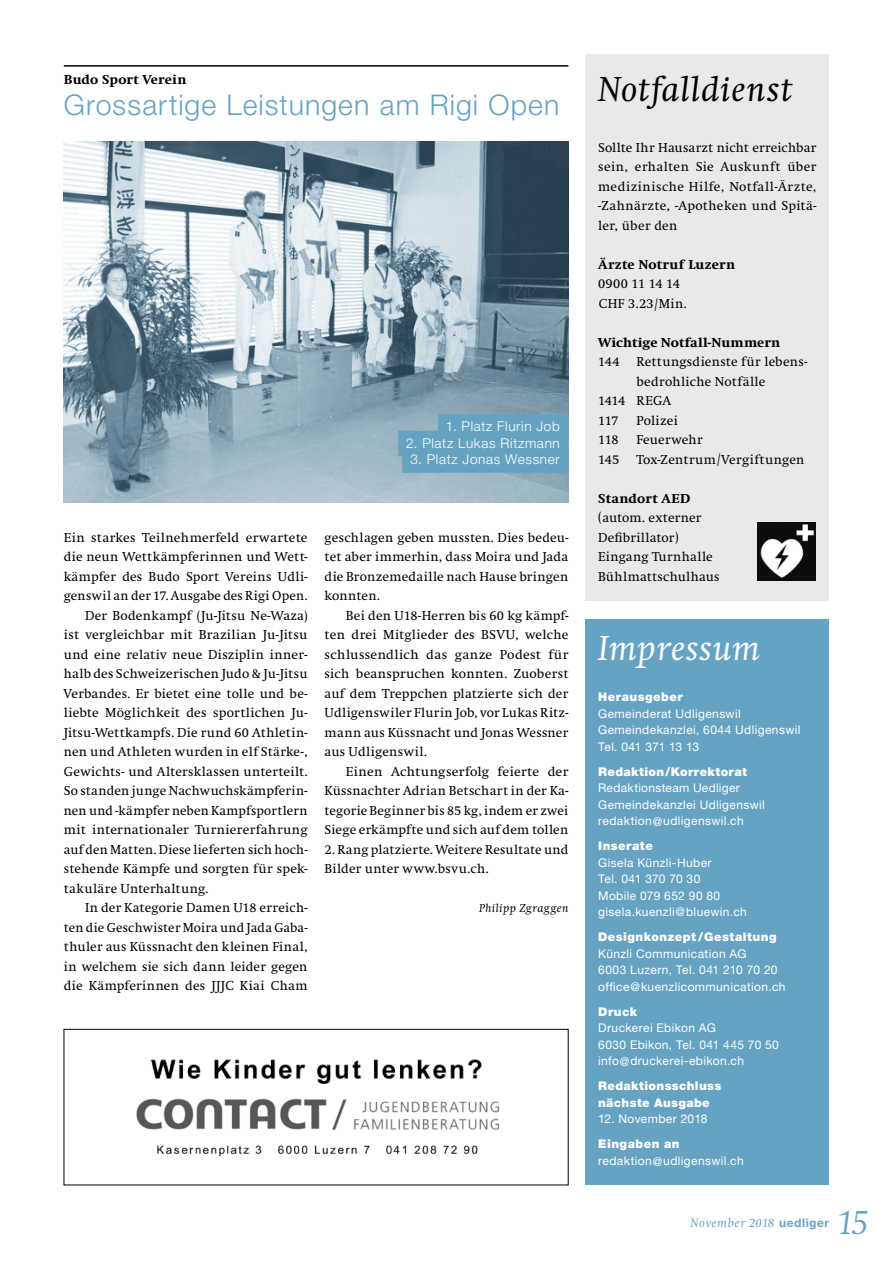
<style>
.page{position:relative;width:893px;height:1263px;background:#fff}
.page>*{position:absolute;margin:0;border:0;box-sizing:border-box;transform-origin:0 0}
.t1{font:italic 36px "Swift";letter-spacing:.025em;color:#000}
.t2{font:italic 36px "Swift";letter-spacing:.02em;color:#fff}
.t3{font:italic 300 36px "Swift";color:#66a3c3}
.t4{font:300 28.5px "Helvetica Neue";letter-spacing:.04em;color:#66a3c3}
.t5{font:13.5px/19.5px "Swift";letter-spacing:.02em;color:#000;text-align:justify}
.t6{font:800 13.5px "Swift";letter-spacing:.02em;color:#000}
.t7{font:300 13.5px "Helvetica Neue";letter-spacing:.05em;color:#fff}
.t8{font:13.5px "Swift";color:#000}
.t9{font:italic 12.75px "Swift";letter-spacing:.05em;color:#66a3c3}
.t10{font:12px/16.5px "Helvetica Neue";letter-spacing:.03em;color:#fff}
.t11{font:900 12px/16.5px "Helvetica Neue";letter-spacing:.035em;color:#fff}
.t12{font:italic 12px "Swift";letter-spacing:.03em;color:#000}
.s1{font-family:"Helvetica Neue";font-weight:700;font-style:normal;font-size:12px}
</style>
<div class="page">
<div style="left:585px;top:54px;width:244px;height:546px;background:#e9e9e8"></div>
<img style="left:758px;top:523px;width:57px;height:57px">
<div style="left:585px;top:620px;width:244px;height:565px;background:#66a3c3"></div>
<hr style="left:64px;top:65px;width:504px;height:2px;background:#000">
<img style="left:64px;top:142px;width:504px;height:360px">
<div style="left:438px;top:414px;width:130px;height:26px;background:#66a3c3"></div>
<div style="left:398px;top:431px;width:170px;height:25px;background:#66a3c3"></div>
<div style="left:402px;top:447px;width:166px;height:26px;background:#66a3c3"></div>
<img style="left:136px;top:1059px;width:364px;height:98px">
<div style="left:64px;top:1029px;width:504px;height:156px;border:1px solid #000"></div>
<p class="t6" style="left:64px;top:72px;width:124px">Budo Sport Verein</p>
<h2 class="t4" style="left:64px;top:88px;width:497px">Grossartige Leistungen am Rigi Open</h2>
<p class="t7" style="left:446px;top:418px;width:115px">1. Platz Flurin Job</p>
<p class="t7" style="left:406px;top:435px;width:155px">2. Platz Lukas Ritzmann</p>
<p class="t7" style="left:410px;top:451px;width:151px">3. Platz Jonas Wessner</p>
<p class="t5" style="left:64px;top:528px;width:245px">Ein starkes Teilnehmerfeld erwartete</p>
<p class="t5" style="left:64px;top:547px;width:245px">die neun Wettkämpferinnen und Wett-</p>
<p class="t5" style="left:64px;top:567px;width:245px">kämpfer des Budo Sport Vereins Udli-</p>
<p class="t5" style="left:64px;top:586px;width:245px">genswil an der 17. Ausgabe des Rigi Open.</p>
<p class="t5" style="left:85px;top:606px;width:224px">Der Bodenkampf (Ju-Jitsu Ne-Waza)</p>
<p class="t5" style="left:64px;top:625px;width:245px">ist vergleichbar mit Brazilian Ju-Jitsu</p>
<p class="t5" style="left:64px;top:645px;width:245px">und eine relativ neue Disziplin inner-</p>
<p class="t5" style="left:64px;top:664px;width:245px">halb des Schweizerischen Judo &amp; Ju-Jitsu</p>
<p class="t5" style="left:64px;top:684px;width:245px">Verbandes. Er bietet eine tolle und be-</p>
<p class="t5" style="left:64px;top:703px;width:245px">liebte Möglichkeit des sportlichen Ju-</p>
<p class="t5" style="left:64px;top:723px;width:245px">Jitsu-Wettkampfs. Die rund 60 Athletin-</p>
<p class="t5" style="left:64px;top:742px;width:245px">nen und Athleten wurden in elf Stärke-,</p>
<p class="t5" style="left:64px;top:762px;width:245px">Gewichts- und Altersklassen unterteilt.</p>
<p class="t5" style="left:64px;top:781px;width:245px">So standen junge Nachwuchskämpferin-</p>
<p class="t5" style="left:64px;top:801px;width:245px">nen und -kämpfer neben Kampfsportlern</p>
<p class="t5" style="left:64px;top:820px;width:245px">mit internationaler Turniererfahrung</p>
<p class="t5" style="left:64px;top:840px;width:245px">auf den Matten. Diese lieferten sich hoch-</p>
<p class="t5" style="left:64px;top:859px;width:245px">stehende Kämpfe und sorgten für spek-</p>
<p class="t5" style="left:64px;top:879px;width:146px">takuläre Unterhaltung.</p>
<p class="t5" style="left:85px;top:898px;width:224px">In der Kategorie Damen U18 erreich-</p>
<p class="t5" style="left:64px;top:918px;width:245px">ten die Geschwister Moira und Jada Gaba-</p>
<p class="t5" style="left:64px;top:937px;width:245px">thuler aus Küssnacht den kleinen Final,</p>
<p class="t5" style="left:64px;top:957px;width:245px">in welchem sie sich dann leider gegen</p>
<p class="t5" style="left:64px;top:976px;width:245px">die Kämpferinnen des JJJC Kiai Cham</p>
<p class="t5" style="left:325px;top:528px;width:245px">geschlagen geben mussten. Dies bedeu&shy;tet aber immerhin, dass Moira und Jada die Bronzemedaille nach Hause bringen konnten.</p>
<p class="t5" style="left:325px;top:606px;width:245px;text-indent:21px">Bei den U18-Herren bis 60 kg kämpf&shy;ten drei Mitglieder des BSVU, welche schlussendlich das ganze Podest für sich beanspruchen konnten. Zuoberst auf dem Treppchen platzierte sich der Udligenswiler Flurin Job, vor Lukas Ritz&shy;mann aus Küssnacht und Jonas Wessner aus Udligenswil.</p>
<p class="t5" style="left:325px;top:762px;width:245px;text-indent:21px">Einen Achtungserfolg feierte der Küssnachter Adrian Betschart in der Ka&shy;tegorie Beginner bis 85 kg, indem er zwei Siege erkämpfte und sich auf dem tollen</p>
<p class="t5" style="left:325px;top:840px;width:245px">2. Rang platzierte. Weitere Resultate und<br>Bilder unter www.bsvu.ch.</p>
<p class="t12" style="left:479px;top:902px;width:91px">Philipp Zgraggen</p>
<h1 class="t1" style="left:598px;top:69px;width:195px">Notfalldienst</h1>
<p class="t5" style="left:598px;top:138px;width:220px">Sollte Ihr Hausarzt nicht erreichbar sein, erhalten Sie Auskunft über medizinische Hilfe, Notfall-Ärzte, -Zahnärzte, -Apotheken und Spitä&shy;ler, über den</p>
<p class="t6" style="left:598px;top:257px;width:138px">Ärzte Notruf Luzern</p>
<p class="t5" style="left:598px;top:274px;width:90px">0900 11 14 14<br>CHF 3.23/Min.</p>
<p class="t6" style="left:598px;top:335px;width:184px">Wichtige Notfall-Nummern</p>
<p class="t5" style="left:598px;top:352px;width:211px">144 Rettungsdienste für lebens-</p>
<p class="t5" style="left:636px;top:372px;width:130px">bedrohliche Notfälle</p>
<p class="t8" style="left:598px;top:393px;width:75px">1414 REGA</p>
<p class="t5" style="left:598px;top:411px;width:22px">117</p>
<p class="t5" style="left:636px;top:411px;width:43px">Polizei</p>
<p class="t5" style="left:598px;top:430px;width:22px">118</p>
<p class="t5" style="left:636px;top:430px;width:68px">Feuerwehr</p>
<p class="t5" style="left:598px;top:450px;width:23px">145</p>
<p class="t5" style="left:636px;top:450px;width:170px">Tox-Zentrum/Vergiftungen</p>
<p class="t6" style="left:598px;top:491px;width:94px">Standort AED</p>
<p class="t5" style="left:598px;top:508px;width:123px;text-align:left">(autom. externer<br>Defibrillator)<br>Eingang Turnhalle<br>Bühlmattschulhaus</p>
<h1 class="t2" style="left:598px;top:628px;width:163px">Impressum</h1>
<p class="t11" style="left:598px;top:689px;width:86px">Herausgeber</p>
<p class="t10" style="left:598px;top:705px;width:204px">Gemeinderat Udligenswil<br>Gemeindekanzlei, 6044 Udligenswil<br>Tel. 041 371 13 13</p>
<p class="t11" style="left:598px;top:763px;width:150px">Redaktion/Korrektorat</p>
<p class="t10" style="left:598px;top:779px;width:168px">Redaktionsteam Uedliger<br>Gemeindekanzlei Udligenswil redaktion@udligenswil.ch</p>
<p class="t11" style="left:598px;top:838px;width:56px">Inserate</p>
<p class="t10" style="left:598px;top:854px;width:150px">Gisela Künzli-Huber<br>Tel. 041 370 70 30<br>Mobile 079 652 90 80 gisela.kuenzli@bluewin.ch</p>
<p class="t11" style="left:598px;top:929px;width:180px">Designkonzept /Gestaltung</p>
<p class="t10" style="left:598px;top:945px;width:189px">Künzli Communication AG<br>6003 Luzern, Tel. 041 210 70 20 office@kuenzlicommunication.ch</p>
<p class="t11" style="left:598px;top:1003px;width:40px">Druck</p>
<p class="t10" style="left:598px;top:1019px;width:182px">Druckerei Ebikon AG<br>6030 Ebikon, Tel. 041 445 70 50 info@druckerei-ebikon.ch</p>
<p class="t11" style="left:598px;top:1078px;width:125px">Redaktionsschluss nächste Ausgabe</p>
<p class="t10" style="left:598px;top:1110px;width:111px">12. November 2018</p>
<p class="t11" style="left:598px;top:1136px;width:83px">Eingaben an</p>
<p class="t10" style="left:598px;top:1152px;width:147px">redaktion@udligenswil.ch</p>
<p class="t9" style="left:691px;top:1216px;width:140px">November 2018 <span class="s1">uedliger</span></p>
<h1 class="t3" style="left:838px;top:1202px;width:33px">15</h1>
</div>
